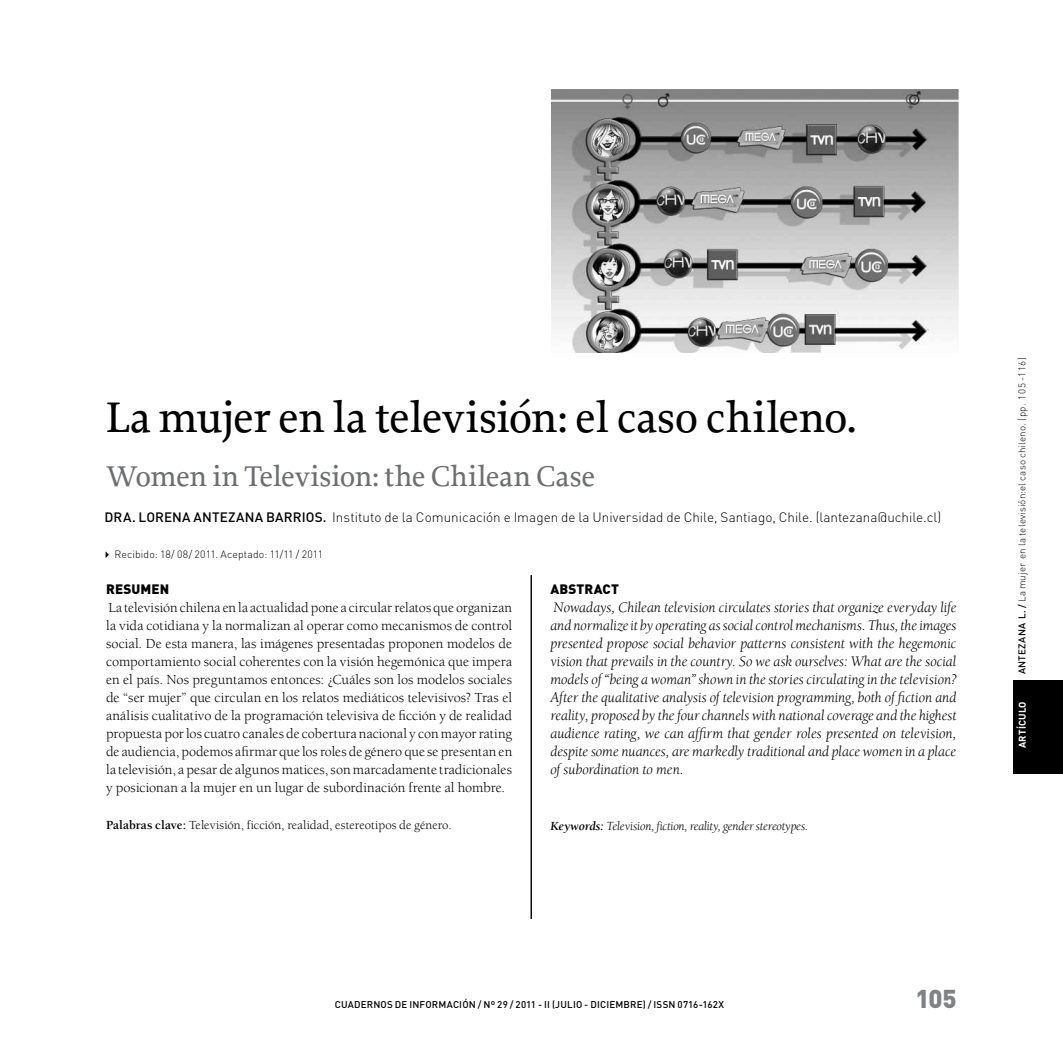
<style>
.page{position:relative;width:1063px;height:1063px;background:#fff}
.page>*{position:absolute;margin:0;border:0;box-sizing:border-box;transform-origin:0 0}
.t1{font:500 45px "Proforma";letter-spacing:-.01em;color:#000}
.t2{font:500 30px "Proforma";letter-spacing:-.005em;color:#6d6e71}
.t3{font:900 25.5px "DIN";color:#808285}
.t4{font:italic 15px/18px "Berkeley Std";letter-spacing:-.005em;color:#000;text-align:justify}
.t5{font:14.25px/18px "Berkeley Std";letter-spacing:-.005em;color:#000;text-align:justify}
.t6{font:300 13.5px "DIN";color:#000}
.t7{font:900 13.5px "DIN";letter-spacing:.01em;color:#000}
.t8{font:12.75px "Berkeley Std";color:#000}
.t9{font:italic 12.75px "Berkeley Std";letter-spacing:-.015em;color:#000}
.t10{font:300 10.5px "DIN";letter-spacing:.01em;color:#000}
.t11{font:500 9.75px "DIN";letter-spacing:.02em;color:#000}
.t12{font:300 9.75px "DIN";letter-spacing:.015em;color:#000}
.t13{font:700 9.75px "DIN";letter-spacing:.02em;color:#fff}
.s1{font-weight:500}
.s2{font-weight:700}
</style>
<div class="page">
<hr style="left:531px;top:575px;width:1px;height:344px;background:#000">
<img style="left:551px;top:89px;width:407px;height:263px">
<div style="left:1013px;top:680px;width:50px;height:94px;background:#000"></div>
<h1 class="t1" style="left:106px;top:390px;width:753px">La mujer en la televisión: el caso chileno.</h1>
<h2 class="t2" style="left:106px;top:458px;width:490px">Women in Television: the Chilean Case</h2>
<p class="t6" style="left:105px;top:509px;width:838px"><span class="s1">DRA. LORENA ANTEZANA BARRIOS.</span> Instituto de la Comunicación e Imagen de la Universidad de Chile, Santiago, Chile. (lantezana@uchile.cl)</p>
<p class="t10" style="left:115px;top:548px;width:210px">Recibido: 18/ 08/ 2011. Aceptado: 11/11 / 2011</p>
<p class="t7" style="left:106px;top:580px;width:65px">RESUMEN</p>
<p class="t5" style="left:106px;top:599px;width:408px">La televisión chilena en la actualidad pone a circular relatos que organizan la vida cotidiana y la normalizan al operar como mecanismos de control social. De esta manera, las imágenes presentadas proponen modelos de comportamiento social coherentes con la visión hegemónica que impera en el país. Nos preguntamos entonces: ¿Cuáles son los modelos sociales de “ser mujer” que circulan en los relatos mediáticos televisivos? Tras el análisis cualitativo de la programación televisiva de ficción y de realidad propuesta por los cuatro canales de cobertura nacional y con mayor rating de audiencia, podemos afirmar que los roles de género que se presentan en la televisión, a pesar de algunos matices, son marcadamente tradicionales y posicionan a la mujer en un lugar de subordinación frente al hombre.</p>
<p class="t8" style="left:106px;top:818px;width:347px"><span class="s2">Palabras clave:</span> Televisión, ficción, realidad, estereotipos de género.</p>
<p class="t7" style="left:550px;top:580px;width:70px">ABSTRACT</p>
<p class="t4" style="left:550px;top:599px;width:408px">Nowadays, Chilean television circulates stories that organize everyday life and normalize it by operating as social control mechanisms. Thus, the images presented propose social behavior patterns consistent with the hegemonic vision that prevails in the country. So we ask ourselves: What are the social models of “being a woman” shown in the stories circulating in the television?<br>After the qualitative analysis of television programming, both of fiction and reality, proposed by the four channels with national coverage and the highest audience rating, we can affirm that gender roles presented on television, despite some nuances, are markedly traditional and place women in a place of subordination to men.</p>
<p class="t9" style="left:550px;top:819px;width:259px"><span class="s2">Keywords:</span> Television, fiction, reality, gender stereotypes.</p>
<p class="t12" style="left:1016px;top:674px;width:319px;rotate:-90deg"><span class="s1">ANTEZANA L. /</span> La mujer en la televisión:el caso chileno. (pp. 105-116)</p>
<p class="t13" style="left:1016px;top:748px;width:49px;rotate:-90deg">ARTíCULO</p>
<p class="t11" style="left:335px;top:998px;width:262px">CUADERNOS DE INFORMACIÓN / Nº 29 / 2011 - II (JU LIO - DICIEM</p>
<p class="t11" style="left:623px;top:998px;width:102px">BRE) / ISSN 0716-162X</p>
<h3 class="t3" style="left:915px;top:982px;width:43px">105</h3>
</div>
